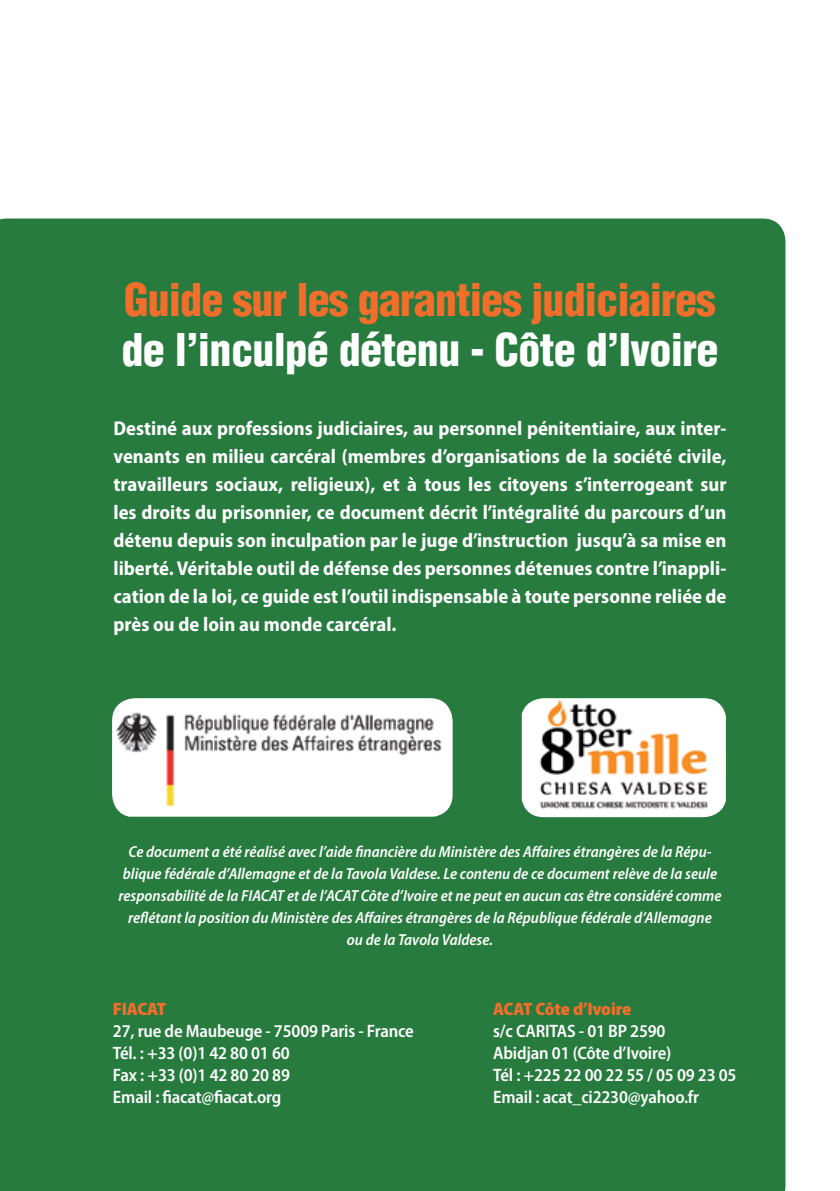
<style>
.page{position:relative;width:840px;height:1191px;background:#fff}
.page>*{position:absolute;margin:0;border:0;box-sizing:border-box;transform-origin:0 0}
.t1{font:900 condensed 44px "Helvetica LT Std";letter-spacing:-.02em;color:#f36e2b}
.t2{font:900 condensed 44px "Helvetica LT Std";letter-spacing:-.015em;color:#fff}
.t3{font:700 semi-condensed 20px/28px "Myriad Pro";color:#fff;text-align:justify}
.t4{font:600 semi-condensed 18px/22px "Myriad Pro";letter-spacing:-.01em;color:#fff}
.t5{font:900 semi-condensed 18px "Myriad Pro";letter-spacing:-.015em;color:#f36e2b}
.t6{font:italic 600 semi-condensed 16px/22px "Myriad Pro";color:#fff;text-align:center}
</style>
<div class="page">
<div style="left:0;top:218px;width:785px;height:973px;background:#277b3e"></div>
<img style="left:112px;top:698px;width:340px;height:118px">
<img style="left:521px;top:698px;width:204px;height:119px">
<h1 class="t1" style="left:124px;top:272px;width:592px">Guide sur les garanties judiciaires</h1>
<h1 class="t2" style="left:121px;top:322px;width:598px">de l’inculpé détenu - Côte d’Ivoire</h1>
<p class="t3" style="left:113px;top:414px;width:614px">Destiné aux professions judiciaires, au personnel pénitentiaire, aux inter&shy;venants en milieu carcéral (membres d’organisations de la société civile, travailleurs sociaux, religieux), et à tous les citoyens s’interrogeant sur les droits du prisonnier, ce document décrit l’intégralité du parcours d’un détenu depuis son inculpation par le juge d’instruction jusqu’à sa mise en liberté. Véritable outil de défense des personnes détenues contre l’inappli&shy;cation de la loi, ce guide est l’outil indispensable à toute personne reliée de près ou de loin au monde carcéral.</p>
<p class="t6" style="left:118px;top:841px;width:604px">Ce document a été réalisé avec l’aide financière du Ministère des Affaires étrangères de la Répu&shy;blique fédérale d’Allemagne et de la Tavola Valdese. Le contenu de ce document relève de la seule responsabilité de la FIACAT et de l’ACAT Côte d’Ivoire et ne peut en aucun cas être considéré comme reflétant la position du Ministère des Affaires étrangères de la République fédérale d’Allemagne ou de la Tavola Valdese.</p>
<p class="t5" style="left:113px;top:998px;width:55px">FIACAT</p>
<p class="t4" style="left:113px;top:1020px;width:302px">27, rue de Maubeuge - 75009 Paris - France<br>Tél. : +33 (0)1 42 80 01 60<br>Fax : +33 (0)1 42 80 20 89<br>Email : fiacat@fiacat.org</p>
<p class="t5" style="left:493px;top:998px;width:140px">ACAT Côte d’Ivoire</p>
<p class="t4" style="left:493px;top:1020px;width:245px">s/c CARITAS - 01 BP 2590<br>Abidjan 01 (Côte d’Ivoire)<br>Tél : +225 22 00 22 55 / 05 09 23 05<br>Email : acat_ci2230@yahoo.fr</p>
</div>
